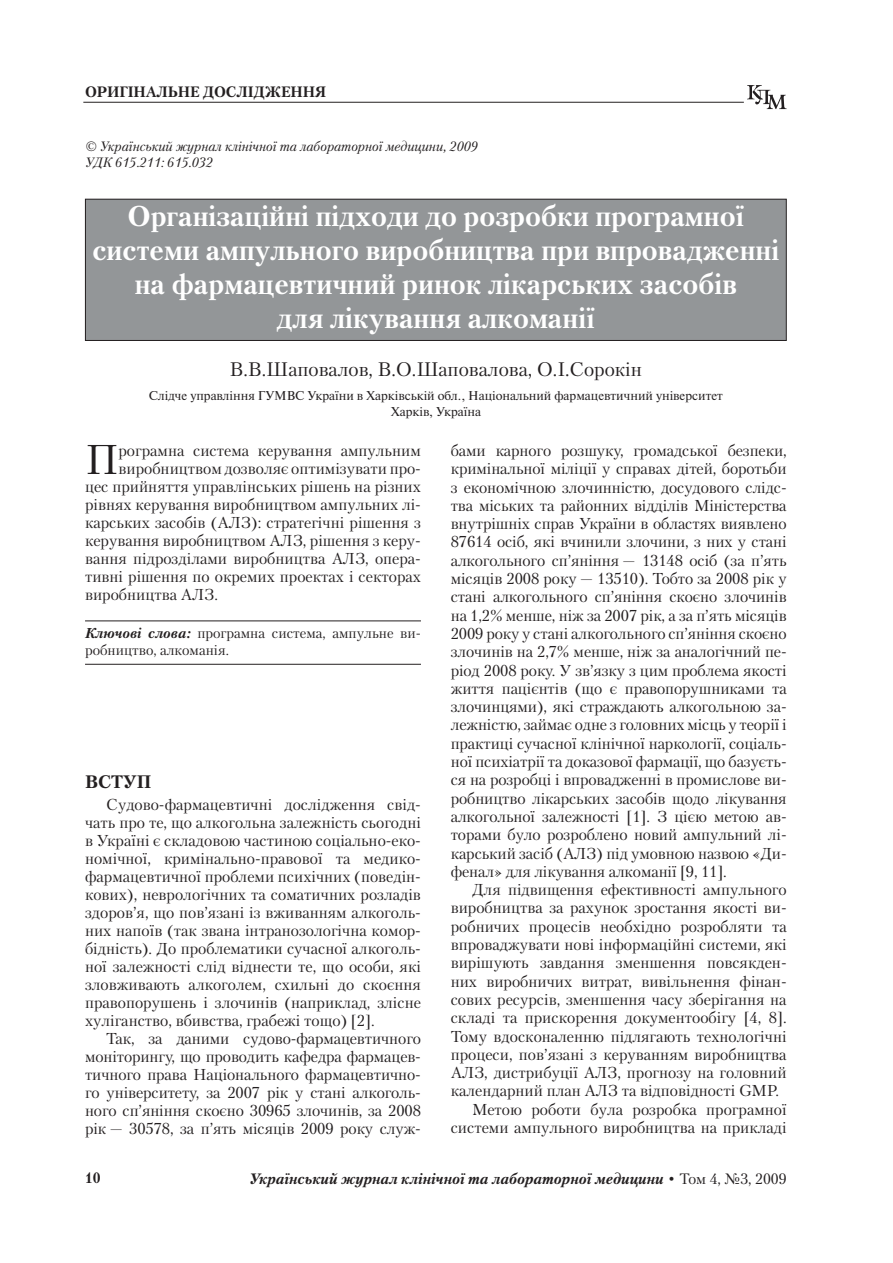
<style>
.page{position:relative;width:893px;height:1263px;background:#fff}
.page>*{position:absolute;margin:0;border:0;box-sizing:border-box;transform-origin:0 0}
.BUKVITSA{font:41.4px "Petersburg C";color:#231f20}
.ZAGOLOVOK{font:700 28.5px/33.8px "Petersburg C";color:#fff;text-align:center}
.AVTORI{font:19.5px "Petersburg C";color:#231f20}
.PODZAGOLOV{font:700 18px "Petersburg C";color:#231f20}
.TXT{font:15.75px/18.3px "Petersburg C";color:#231f20;text-align:justify}
.BUKVITSA-2{font:15.75px "Petersburg C";color:#231f20}
.PODZAGOLOV_tab{font:italic 700 15px "Petersburg C";color:#231f20}
.t1{font:700 15px "Petersburg C";color:#231f20}
._02_KLUCH{font:14.25px/17.1px "Petersburg C";color:#231f20}
.UDK_2{font:italic 13.5px "Petersburg C";color:#231f20}
.GOROD{font:12.75px/15.3px "Newton C";color:#231f20;text-align:center}
.s1{font-weight:700;font-style:italic}
.s2{font-weight:400;font-style:normal}
</style>
<div class="page">
<svg style="left:747px;top:85px;width:40px;height:24px"></svg>
<hr style="left:83px;top:102px;width:661px;height:1px;background:#231f20">
<div style="left:85px;top:199px;width:701px;height:141px;background:#939698"></div>
<div style="left:85px;top:199px;width:702px;height:142px;border:1px solid #231f20"></div>
<hr style="left:85px;top:620px;width:336px;height:1px;background:#231f20">
<hr style="left:85px;top:664px;width:336px;height:1px;background:#231f20">
<p class="t1" style="left:85px;top:82px;width:243px">ОРИГІНАЛЬНЕ ДОСЛІДЖЕННЯ</p>
<p class="UDK_2" style="left:85px;top:138px;width:394px">© Український журнал клінічної та лабораторної медицини, 2009</p>
<p class="UDK_2" style="left:85px;top:154px;width:129px">УДК 615.211: 615.032</p>
<p class="ZAGOLOVOK" style="left:92px;top:199px;width:688px">Організаційні підходи до розробки програмної системи ампульного виробництва при впровадженні на фармацевтичний ринок лікарських засобів<br>для лікування алкоманії</p>
<p class="AVTORI" style="left:230px;top:358px;width:414px">В.В.Шаповалов, В.О.Шаповалова, О.І.Сорокін</p>
<p class="GOROD" style="left:149px;top:388px;width:575px">Слідче управління ГУМВС України в Харківській обл., Національний фармацевтичний університет<br>Харків, Україна</p>
<p class="BUKVITSA" style="left:85px;top:435px;width:35px">П</p>
<p class="BUKVITSA-2" style="left:119px;top:441px;width:304px">рограмна система керування ампульним</p>
<p class="TXT" style="left:451px;top:441px;width:337px">бами карного розшуку, громадської безпеки, кримінальної міліції у справах дітей, боротьби з економічною злочинністю, досудового слідс&shy;тва міських та районних відділів Міністерства внутрішніх справ України в областях виявлено 87614 осіб, які вчинили злочини, з них у стані алкогольного сп’яніння — 13148 осіб (за п’ять місяців 2008 року — 13510). Тобто за 2008 рік у стані алкогольного сп’яніння скоєно злочинів на 1,2% менше, ніж за 2007 рік, а за п’ять місяців 2009 року у стані алкогольного сп’яніння скоєно злочинів на 2,7% менше, ніж за аналогічний пе&shy;ріод 2008 року. У зв’язку з цим проблема якості життя пацієнтів (що є правопорушниками та злочинцями), які страждають алкогольною за&shy;лежністю, займає одне з головних місць у теорії і практиці сучасної клінічної наркології, соціаль&shy;ної психіатрії та доказової фармації, що базуєть&shy;ся на розробці і впровадженні в промислове ви&shy;робництво лікарських засобів щодо лікування алкогольної залежності [1]. З цією метою ав&shy;торами було розроблено новий ампульний лі&shy;карський засіб (АЛЗ) під умовною назвою «Ди&shy;фенал» для лікування алкоманії [9, 11].</p>
<p class="TXT" style="left:451px;top:880px;width:337px;text-indent:21px">Для підвищення ефективності ампульного виробництва за рахунок зростання якості ви&shy;робничих процесів необхідно розробляти та впроваджувати нові інформаційні системи, які вирішують завдання зменшення повсякден&shy;них виробничих витрат, вивільнення фінан&shy;сових ресурсів, зменшення часу зберігання на складі та прискорення документообігу [4, 8].<br>Тому вдосконаленню підлягають технологічні процеси, пов’язані з керуванням виробництва АЛЗ, дистрибуції АЛЗ, прогнозу на головний календарний план АЛЗ та відповідності GMP.</p>
<p class="TXT" style="left:451px;top:1100px;width:337px;text-align:right">Метою роботи була розробка програмної системи ампульного виробництва на прикладі</p>
<p class="BUKVITSA-2" style="left:119px;top:459px;width:304px">виробництвом дозволяє оптимізувати про-</p>
<p class="BUKVITSA-2" style="left:85px;top:477px;width:337px">цес прийняття управлінських рішень на різних</p>
<p class="BUKVITSA-2" style="left:85px;top:495px;width:337px">рівнях керування виробництвом ампульних лі-</p>
<p class="BUKVITSA-2" style="left:85px;top:513px;width:337px">карських засобів (АЛЗ): стратегічні рішення з</p>
<p class="BUKVITSA-2" style="left:85px;top:531px;width:337px">керування виробництвом АЛЗ, рішення з керу-</p>
<p class="BUKVITSA-2" style="left:85px;top:549px;width:337px">вання підрозділами виробництва АЛЗ, опера-</p>
<p class="BUKVITSA-2" style="left:85px;top:567px;width:337px">тивні рішення по окремих проектах і секторах</p>
<p class="BUKVITSA-2" style="left:85px;top:585px;width:134px">виробництва АЛЗ.</p>
<p class="_02_KLUCH" style="left:85px;top:625px;width:337px"><span class="s1">Ключові слова:</span> програмна система, ампульне ви&shy;робництво, алкоманія.</p>
<p class="PODZAGOLOV" style="left:85px;top:770px;width:68px">ВСТУП</p>
<p class="TXT" style="left:85px;top:795px;width:337px;text-indent:21px">Судово-фармацевтичні дослідження свід&shy;чать про те, що алкогольна залежність сьогодні в Україні є складовою частиною соціально-еко&shy;номічної, кримінально-правової та медико&shy;фармацевтичної проблеми психічних (поведін&shy;кових), неврологічних та соматичних розладів здоров’я, що пов’язані із вживанням алкоголь&shy;них напоїв (так звана інтранозологічна комор&shy;бідність). До проблематики сучасної алкоголь&shy;ної залежності слід віднести те, що особи, які зловживають алкоголем, схильні до скоєння правопорушень і злочинів (наприклад, злісне хуліганство, вбивства, грабежі тощо) [2].</p>
<p class="TXT" style="left:85px;top:1029px;width:337px;text-indent:21px">Так, за даними судово-фармацевтичного моніторингу, що проводить кафедра фармацев&shy;тичного права Національного фармацевтично&shy;го університету, за 2007 рік у стані алкоголь&shy;ного сп’яніння скоєно 30965 злочинів, за 2008 рік — 30578, за п’ять місяців 2009 року служ-</p>
<p class="t1" style="left:85px;top:1169px;width:17px">10</p>
<p class="PODZAGOLOV_tab" style="left:249px;top:1169px;width:539px">Український журнал клінічної та лабораторної медицини <span class="s2">• Том 4, №3, 2009</span></p>
</div>
